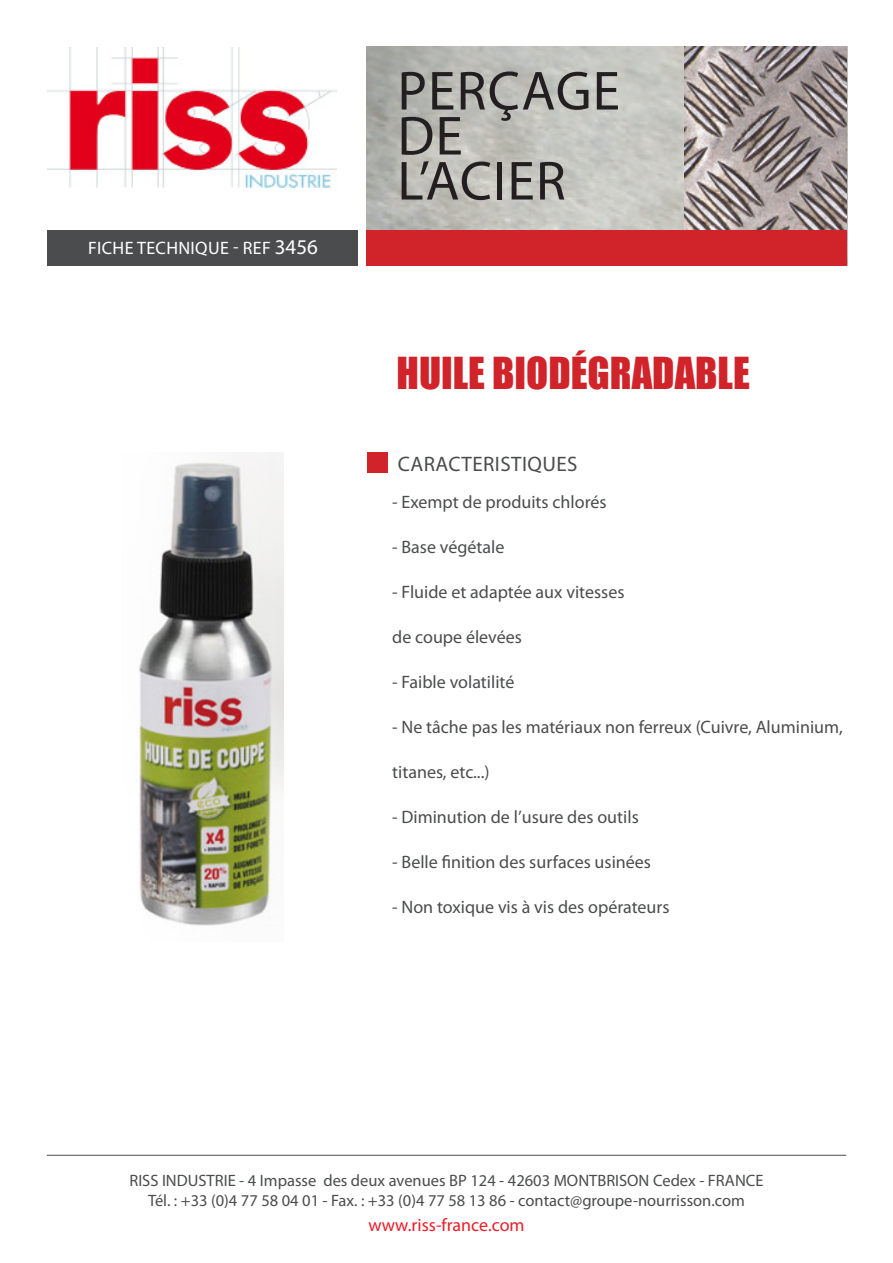
<style>
.page{position:relative;width:893px;height:1263px;background:#fff}
.page>*{position:absolute;margin:0;border:0;box-sizing:border-box;transform-origin:0 0}
.t1{font:55.5px "Myriad Pro";letter-spacing:.02em;color:#231f20}
.t2{font:40.5px "Impact";color:#d1232a}
.t3{font:21px "Myriad Pro";letter-spacing:.02em;color:#4b4c4d}
.t4{font:18px "Myriad Pro";color:#4b4c4d}
.t5{font:18px "Myriad Pro";letter-spacing:.02em;color:#fff}
.t6{font:18px "Myriad Pro";color:#ee1c28}
.t7{font:16.5px "Myriad Pro";color:#4b4c4d}
.s1{font-size:21px}
</style>
<div class="page">
<img style="left:367px;top:47px;width:480px;height:183px">
<img style="left:48px;top:48px;width:288px;height:140px">
<div style="left:48px;top:230px;width:310px;height:36px;background:#4b4c4d"></div>
<div style="left:367px;top:230px;width:480px;height:36px;background:#d1232a"></div>
<hr style="left:47px;top:1155px;width:799px;height:1px;background:#4b4c4d">
<div style="left:368px;top:453px;width:20px;height:20px;background:#d1232a"></div>
<img style="left:685px;top:47px;width:161px;height:183px">
<img style="left:138px;top:453px;width:146px;height:473px">
<p class="t5" style="left:88px;top:237px;width:231px">FICHE TECHNIQUE - REF <span class="s1">3456</span></p>
<p class="t1" style="left:397px;top:57px;width:224px">PERÇAGE</p>
<p class="t1" style="left:397px;top:102px;width:67px">DE</p>
<p class="t1" style="left:397px;top:147px;width:170px">L’ACIER</p>
<p class="t2" style="left:396px;top:341px;width:355px">HUILE BIODÉGRADABLE</p>
<p class="t3" style="left:398px;top:451px;width:181px">CARACTERISTIQUES</p>
<p class="t4" style="left:392px;top:490px;width:216px">- Exempt de produits chlorés</p>
<p class="t4" style="left:392px;top:535px;width:114px">- Base végétale</p>
<p class="t4" style="left:392px;top:580px;width:234px">- Fluide et adaptée aux vitesses</p>
<p class="t4" style="left:392px;top:625px;width:131px">de coupe élevées</p>
<p class="t4" style="left:392px;top:670px;width:124px">- Faible volatilité</p>
<p class="t4" style="left:392px;top:715px;width:452px">- Ne tâche pas les matériaux non ferreux (Cuivre, Aluminium,</p>
<p class="t4" style="left:392px;top:760px;width:99px">titanes, etc...)</p>
<p class="t4" style="left:392px;top:805px;width:248px">- Diminution de l’usure des outils</p>
<p class="t4" style="left:392px;top:850px;width:260px">- Belle finition des surfaces usinées</p>
<p class="t4" style="left:392px;top:895px;width:279px">- Non toxique vis à vis des opérateurs</p>
<p class="t7" style="left:129px;top:1170px;width:636px">RISS INDUSTRIE - 4 Impasse des deux avenues BP 124 - 42603 MONTBRISON Cedex - FRANCE</p>
<p class="t7" style="left:148px;top:1190px;width:598px">Tél. : +33 (0)4 77 58 04 01 - Fax. : +33 (0)4 77 58 13 86 - contact@groupe-nourrisson.com</p>
<p class="t6" style="left:368px;top:1214px;width:158px">www.riss-france.com</p>
</div>
